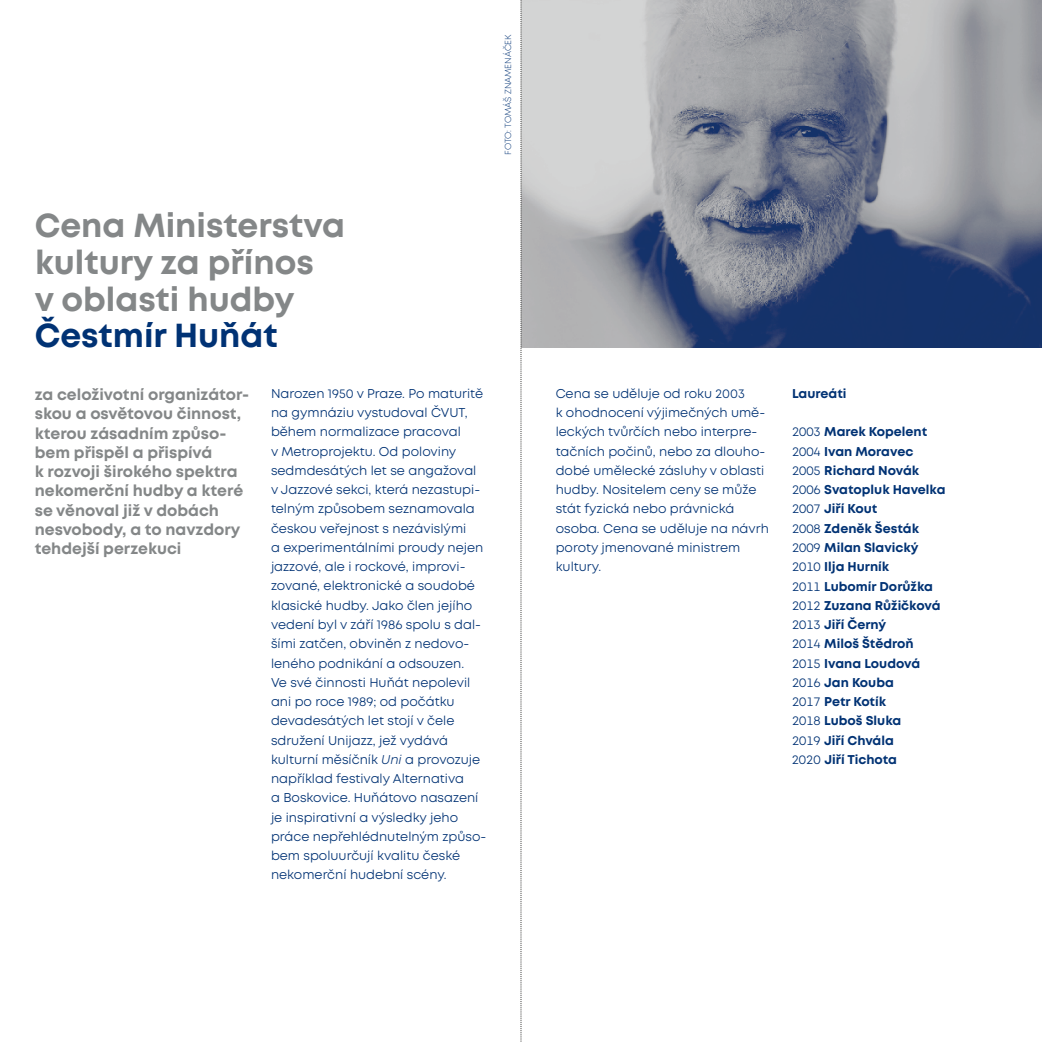
<style>
.page{position:relative;width:1042px;height:1042px;background:#fff}
.page>*{position:absolute;margin:0;border:0;box-sizing:border-box;transform-origin:0 0}
.t1{font:700 33.25px/36.8px "Mont";color:#848788}
.t2{font:700 33.25px "Mont";color:#003274}
.t3{font:700 15.75px/19.2px "Mont";color:#848788}
.t4{font:12.78px/19.2px "Mont";color:#003274}
.t5{font:700 12.78px/19.2px "Mont";color:#003274}
.t6{font:300 8.75px "Mont";color:#003274}
.s1{font-style:italic}
.s2{font-weight:400}
</style>
<div class="page">
<img style="left:522px;top:0;width:520px;height:347px">
<svg style="left:520px;top:0;width:2px;height:1042px"></svg>
<h1 class="t1" style="left:35px;top:207px;width:312px">Cena Ministerstva kultury za přínos<br>v oblasti hudby</h1>
<h1 class="t2" style="left:35px;top:314px;width:244px">Čestmír Huňát</h1>
<p class="t6" style="left:502px;top:155px;width:122px;rotate:-90deg">FOTO: TOMÁŠ ZNAMENÁČEK</p>
<p class="t3" style="left:35px;top:385px;width:216px">za celoživotní organizátor&shy;skou a osvětovou činnost, kterou zásadním způso&shy;bem přispěl a přispívá<br>k rozvoji širokého spektra nekomerční hudby a které se věnoval již v dobách nesvobody, a to navzdory tehdejší perzekuci</p>
<p class="t4" style="left:271px;top:384px;width:217px">Narozen 1950 v Praze. Po maturitě na gymnáziu vystudoval ČVUT, během normalizace pracoval<br>v Metroprojektu. Od poloviny sedmdesátých let se angažoval v Jazzové sekci, která nezastupi&shy;telným způsobem seznamovala českou veřejnost s nezávislými<br>a experimentálními proudy nejen jazzové, ale i rockové, improvi&shy;zované, elektronické a soudobé klasické hudby. Jako člen jejího vedení byl v září 1986 spolu s dal&shy;šími zatčen, obviněn z nedovo&shy;leného podnikání a odsouzen.<br>Ve své činnosti Huňát nepolevil ani po roce 1989; od počátku devadesátých let stojí v čele sdružení Unijazz, jež vydává kulturní měsíčník <span class="s1">Uni</span> a provozuje například festivaly Alternativa<br>a Boskovice. Huňátovo nasazení je inspirativní a výsledky jeho práce nepřehlédnutelným způso&shy;bem spoluurčují kvalitu české nekomerční hudební scény.</p>
<p class="t4" style="left:556px;top:384px;width:215px">Cena se uděluje od roku 2003<br>k ohodnocení výjimečných umě&shy;leckých tvůrčích nebo interpre&shy;tačních počinů, nebo za dlouho&shy;dobé umělecké zásluhy v oblasti hudby. Nositelem ceny se může stát fyzická nebo právnická osoba. Cena se uděluje na návrh poroty jmenované ministrem kultury.</p>
<p class="t5" style="left:792px;top:384px;width:56px">Laureáti</p>
<p class="t5" style="left:792px;top:422px;width:155px"><span class="s2">2003</span> Marek Kopelent<br><span class="s2">2004</span> Ivan Moravec<br><span class="s2">2005</span> Richard Novák<br><span class="s2">2006</span> Svatopluk Havelka<br><span class="s2">2007</span> Jiří Kout<br><span class="s2">2008</span> Zdeněk Šesták<br><span class="s2">2009</span> Milan Slavický<br><span class="s2">2010</span> Ilja Hurník<br><span class="s2">2011</span> Lubomír Dorůžka<br><span class="s2">2012</span> Zuzana Růžičková<br><span class="s2">2013</span> Jiří Černý<br><span class="s2">2014</span> Miloš Štědroň<br><span class="s2">2015</span> Ivana Loudová<br><span class="s2">2016</span> Jan Kouba<br><span class="s2">2017</span> Petr Kotík<br><span class="s2">2018</span> Luboš Sluka<br><span class="s2">2019</span> Jiří Chvála<br><span class="s2">2020</span> Jiří Tichota</p>
</div>
